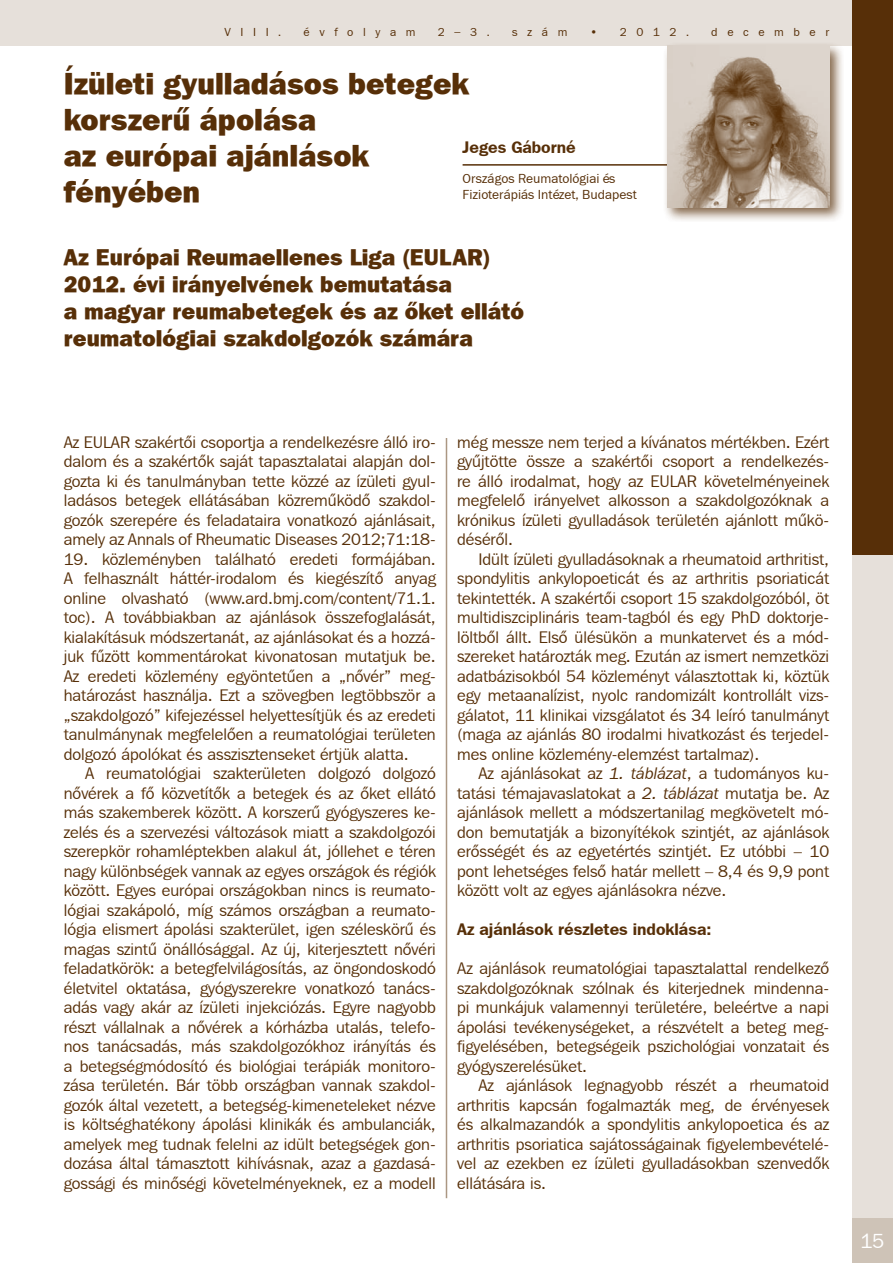
<style>
.page{position:relative;width:893px;height:1263px;background:#fff}
.page>*{position:absolute;margin:0;border:0;box-sizing:border-box;transform-origin:0 0}
.t1{font:30px/36px "Franklin Gothic Hv PFL Normal";color:#572f08}
.t2{font:22.5px/27px "Franklin Gothic Hv PFL Normal";color:#572f08}
.t3{font:21px "Franklin Gothic PFL Normal";color:#fff}
.t4{font:16.5px/19.5px "Franklin Gothic Bk PFL Normal";color:#572f08;text-align:justify}
.t5{font:16.5px "Franklin Gothic PFL Bold";color:#572f08}
.t6{font:13.5px/16.5px "Franklin Gothic PFL Normal";color:#572f08}
.t7{font:12px "Franklin Gothic PFL Normal";letter-spacing:.8em;color:#572f08}
.s1{font-family:"Helvetica Neue LT Pro";font-weight:300;font-stretch:condensed}
.s2{font-family:"Franklin Gothic Bk PFL Italic"}
</style>
<div class="page">
<div style="left:852px;top:1217px;width:41px;height:46px;background:#cec3b7"></div>
<div style="left:852px;top:555px;width:41px;height:662px;background:#e6e0da"></div>
<div style="left:0;top:0;width:893px;height:46px;background:#e6e0da"></div>
<div style="left:852px;top:0;width:41px;height:555px;background:#572f08"></div>
<hr style="left:446px;top:438px;width:1px;height:760px;background:#ab9783">
<hr style="left:463px;top:164px;width:310px;height:2px;background:#572f08">
<div style="left:662px;top:41px;width:182px;height:181px;background:#572f08;opacity:.75"></div>
<img style="left:668px;top:46px;width:161px;height:161px">
<p class="t7" style="left:224px;top:24px;width:58px">VIII.</p>
<p class="t7" style="left:303px;top:24px;width:114px">évfolyam</p>
<p class="t7" style="left:438px;top:24px;width:53px">2<span class="s1">–</span>3.</p>
<p class="t7" style="left:512px;top:24px;width:57px">szám</p>
<p class="t7" style="left:590px;top:24px;width:101px">• 2012.</p>
<p class="t7" style="left:711px;top:24px;width:120px">december</p>
<h1 class="t1" style="left:64px;top:65px;width:407px">Ízületi gyulladásos betegek korszerű ápolása<br>az európai ajánlások fényében</h1>
<h2 class="t2" style="left:64px;top:243px;width:462px">Az Európai Reumaellenes Liga (EULAR)<br>2012. évi irányelvének bemutatása<br>a magyar reumabetegek és az őket ellátó reumatológiai szakdolgozók számára</h2>
<p class="t5" style="left:463px;top:136px;width:115px">Jeges Gáborné</p>
<p class="t6" style="left:463px;top:170px;width:176px">Országos Reumatológiai és<br>Fizioterápiás Intézet, Budapest</p>
<p class="t4" style="left:64px;top:432px;width:374px">Az EULAR szakértői csoportja a rendelkezésre álló iro&shy;dalom és a szakértők saját tapasztalatai alapján dol&shy;gozta ki és tanulmányban tette közzé az ízületi gyul&shy;ladásos betegek ellátásában közreműködő szakdol&shy;gozók szerepére és feladataira vonatkozó ajánlásait, amely az Annals of Rheumatic Diseases 2012;71:18-</p>
<p class="t4" style="left:64px;top:549px;width:374px">19. közleményben található eredeti formájában.<br>A felhasznált háttér-irodalom és kiegészítő anyag online olvasható (www.ard.bmj.com/content/71.1. toc). A továbbiakban az ajánlások összefoglalását, kialakításuk módszertanát, az ajánlásokat és a hozzá&shy;juk fűzött kommentárokat kivonatosan mutatjuk be.<br>Az eredeti közlemény egyöntetűen a „nővér” meg&shy;határozást használja. Ezt a szövegben legtöbbször a „szakdolgozó” kifejezéssel helyettesítjük és az eredeti tanulmánynak megfelelően a reumatológiai területen dolgozó ápolókat és asszisztenseket értjük alatta.</p>
<p class="t4" style="left:64px;top:763px;width:374px;text-indent:21px">A reumatológiai szakterületen dolgozó dolgozó nővérek a fő közvetítők a betegek és az őket ellátó más szakemberek között. A korszerű gyógyszeres ke&shy;zelés és a szervezési változások miatt a szakdolgozói szerepkör rohamléptekben alakul át, jóllehet e téren nagy különbségek vannak az egyes országok és régiók között. Egyes európai országokban nincs is reumato&shy;lógiai szakápoló, míg számos országban a reumato&shy;lógia elismert ápolási szakterület, igen széleskörű és magas szintű önállósággal. Az új, kiterjesztett nővéri feladatkörök: a betegfelvilágosítás, az öngondoskodó életvitel oktatása, gyógyszerekre vonatkozó tanács&shy;adás vagy akár az ízületi injekciózás. Egyre nagyobb részt vállalnak a nővérek a kórházba utalás, telefo&shy;nos tanácsadás, más szakdolgozókhoz irányítás és a betegségmódosító és biológiai terápiák monitoro&shy;zása területén. Bár több országban vannak szakdol&shy;gozók által vezetett, a betegség-kimeneteleket nézve is költséghatékony ápolási klinikák és ambulanciák, amelyek meg tudnak felelni az idült betegségek gon&shy;dozása által támasztott kihívásnak, azaz a gazdasá&shy;gossági és minőségi követelményeknek, ez a modell</p>
<p class="t4" style="left:457px;top:432px;width:374px">még messze nem terjed a kívánatos mértékben. Ezért gyűjtötte össze a szakértői csoport a rendelkezés&shy;re álló irodalmat, hogy az EULAR követelményeinek megfelelő irányelvet alkosson a szakdolgozóknak a krónikus ízületi gyulladások területén ajánlott műkö&shy;déséről.</p>
<p class="t4" style="left:457px;top:549px;width:374px;text-indent:21px">Idült ízületi gyulladásoknak a rheumatoid arthritist, spondylitis ankylopoeticát és az arthritis psoriaticát tekintették. A szakértői csoport 15 szakdolgozóból, öt multidiszciplináris team-tagból és egy PhD doktorje&shy;löltből állt. Első ülésükön a munkatervet és a mód&shy;szereket határozták meg. Ezután az ismert nemzetközi adatbázisokból 54 közleményt választottak ki, köztük egy metaanalízist, nyolc randomizált kontrollált vizs&shy;gálatot, 11 klinikai vizsgálatot és 34 leíró tanulmányt (maga az ajánlás 80 irodalmi hivatkozást és terjedel&shy;mes online közlemény-elemzést tartalmaz).</p>
<p class="t4" style="left:457px;top:763px;width:374px;text-indent:21px">Az ajánlásokat az <span class="s2">1. táblázat</span>, a tudományos ku&shy;tatási témajavaslatokat a <span class="s2">2. táblázat</span> mutatja be. Az ajánlások mellett a módszertanilag megkövetelt mó&shy;don bemutatják a bizonyítékok szintjét, az ajánlások erősségét és az egyetértés szintjét. Ez utóbbi – 10 pont lehetséges felső határ mellett – 8,4 és 9,9 pont között volt az egyes ajánlásokra nézve.</p>
<p class="t5" style="left:457px;top:919px;width:256px">Az ajánlások részletes indoklása:</p>
<p class="t4" style="left:457px;top:958px;width:374px">Az ajánlások reumatológiai tapasztalattal rendelkező szakdolgozóknak szólnak és kiterjednek mindenna&shy;pi munkájuk valamennyi területére, beleértve a napi ápolási tevékenységeket, a részvételt a beteg meg&shy;figyelésében, betegségeik pszichológiai vonzatait és gyógyszerelésüket.</p>
<p class="t4" style="left:457px;top:1075px;width:374px;text-indent:21px">Az ajánlások legnagyobb részét a rheumatoid arthritis kapcsán fogalmazták meg, de érvényesek és alkalmazandók a spondylitis ankylopoetica és az arthritis psoriatica sajátosságainak figyelembevételé&shy;vel az ezekben ez ízületi gyulladásokban szenvedők ellátására is.</p>
<p class="t3" style="left:860px;top:1227px;width:26px">15</p>
</div>
